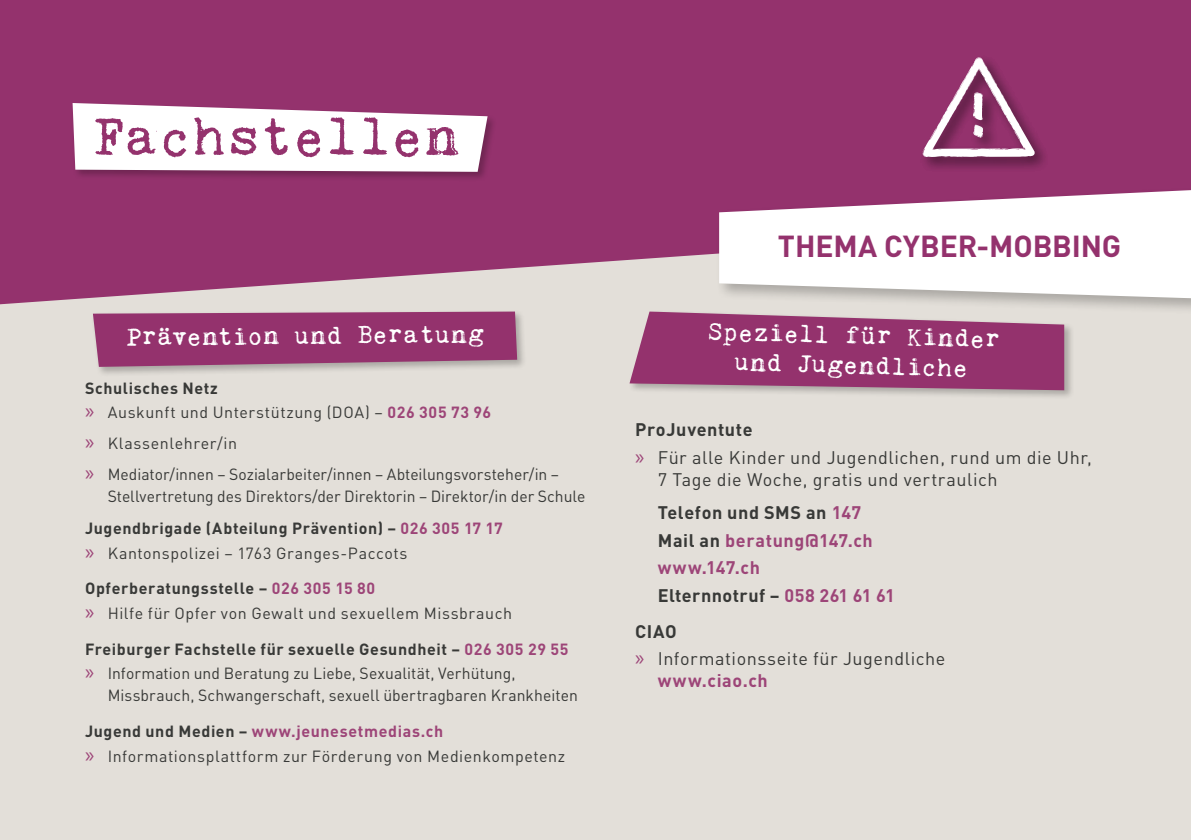
<style>
.page{position:relative;width:1191px;height:840px;background:#fff}
.page>*{position:absolute;margin:0;border:0;box-sizing:border-box;transform-origin:0 0}
.t1{font:56px "Kingthings Trypewriter 2";letter-spacing:.01em;color:#94326d}
.t2{font:700 30px "DIN";letter-spacing:-.005em;color:#94326d}
.t3{font:26px/30px "Kingthings Trypewriter 2";letter-spacing:-.005em;color:#fff;text-align:center}
.t4{font:18px/27.6px "DIN";letter-spacing:.03em;color:#383937}
.t5{font:700 18px/27.6px "DIN";letter-spacing:.03em;color:#9d4578}
.t6{font:16px/30.6px "DIN";letter-spacing:.015em;color:#383937}
.t7{font:16px/24.8px "DIN";letter-spacing:.035em;color:#383937}
.s1{font-weight:700}
.s2{font-family:"Myriad Pro";font-size:22px;color:#9d4578}
.s3{font-weight:700;color:#9d4578}
.s4{color:#383937}
</style>
<div class="page">
<div style="left:0;top:189px;width:1191px;height:650px;background:#e3dfd9"></div>
<svg style="left:0;top:0;width:1191px;height:305px;background:#993e74"></svg>
<div style="left:715px;top:186px;width:476px;height:129px;background:#000;opacity:.25"></div>
<svg style="left:719px;top:189px;width:472px;height:109px;background:#eee3e9"></svg>
<div style="left:919px;top:54px;width:132px;height:119px;background:#000;opacity:.25"></div>
<div style="left:992px;top:149px;width:10px;height:11px;background:#69234d"></div>
<div style="left:961px;top:156px;width:13px;height:14px;background:#000;opacity:.25"></div>
<div style="left:1029px;top:156px;width:15px;height:14px;background:#000;opacity:.25"></div>
<svg style="left:922px;top:57px;width:112px;height:101px"></svg>
<div style="left:70px;top:101px;width:427px;height:81px;background:#000;opacity:.25"></div>
<svg style="left:73px;top:103px;width:414px;height:69px"></svg>
<div style="left:91px;top:309px;width:436px;height:67px;background:#000;opacity:.25"></div>
<svg style="left:93px;top:311px;width:424px;height:55px;background:#983e74"></svg>
<div style="left:628px;top:309px;width:446px;height:91px;background:#000;opacity:.25"></div>
<svg style="left:629px;top:311px;width:435px;height:79px;background:#9d497b"></svg>
<h1 class="t1" style="left:93px;top:106px;width:367px">Fachstellen</h1>
<h2 class="t2" style="left:778px;top:226px;width:345px">THEMA CYBER-MOBBING</h2>
<h3 class="t3" style="left:127px;top:320px;width:359px">Prävention und Beratung</h3>
<h3 class="t3" style="left:708px;top:315px;width:294px;rotate:2deg">Speziell für Kinder und Jugendliche</h3>
<p class="t7" style="left:85px;top:375px;width:408px"><span class="s1">Schulisches Netz<br></span><span class="s2">»</span> Auskunft und Unterstützung (DOA) – <span class="s3">026 305 73 96</span></p>
<p class="t6" style="left:85px;top:427px;width:475px"><span class="s2">»</span> Klassenlehrer/in<br><span class="s2">»</span> Mediator/innen – Sozialarbeiter/innen – Abteilungsvorsteher/in –</p>
<p class="t6" style="left:85px;top:479px;width:502px;line-height:32.6px;text-indent:23px">Stellvertretung des Direktors/der Direktorin – Direktor/in der Schule<br><span class="s1">Jugendbrigade (Abteilung Prävention) –</span> <span class="s3">026 305 17 17</span></p>
<p class="t7" style="left:85px;top:540px;width:324px"><span class="s2">»</span> Kantonspolizei – 1763 Granges-Paccots</p>
<p class="t7" style="left:85px;top:575px;width:429px"><span class="s1">Opferberatungsstelle –</span> <span class="s3">026 305 15 80<br></span><span class="s2">»</span> Hilfe für Opfer von Gewalt und sexuellem Missbrauch</p>
<p class="t6" style="left:85px;top:635px;width:485px;line-height:24.8px"><span class="s1">Freiburger Fachstelle für sexuelle Gesundheit –</span> <span class="s3">026 305 29 55 </span><span class="s2">»</span> Information und Beratung zu Liebe, Sexualität, Verhütung,</p>
<p class="t6" style="left:108px;top:679px;width:472px">Missbrauch, Schwangerschaft, sexuell übertragbaren Krankheiten</p>
<p class="t7" style="left:85px;top:718px;width:481px"><span class="s1">Jugend und Medien –</span> <span class="s3">www.jeunesetmedias.ch<br></span><span class="s2">»</span> Informationsplattform zur Förderung von Medienkompetenz</p>
<p class="t4" style="left:635px;top:415px;width:458px"><span class="s1">ProJuventute<br></span><span class="s2">»</span> Für alle Kinder und Jugendlichen, rund um die Uhr,</p>
<p class="t4" style="left:658px;top:462px;width:341px;line-height:33.4px">7 Tage die Woche, gratis und vertraulich<br><span class="s1">Telefon und SMS an</span> <span class="s3">147</span></p>
<p class="t5" style="left:658px;top:525px;width:238px"><span class="s4">Mail an</span> beratung@147.ch www.147.ch<br><span class="s4">Elternnotruf –</span> 058 261 61 61</p>
<p class="t4" style="left:635px;top:616px;width:312px"><span class="s1">CIAO<br></span><span class="s2">»</span> Informationsseite für Jugendliche</p>
<p class="t5" style="left:658px;top:665px;width:111px">www.ciao.ch</p>
</div>
